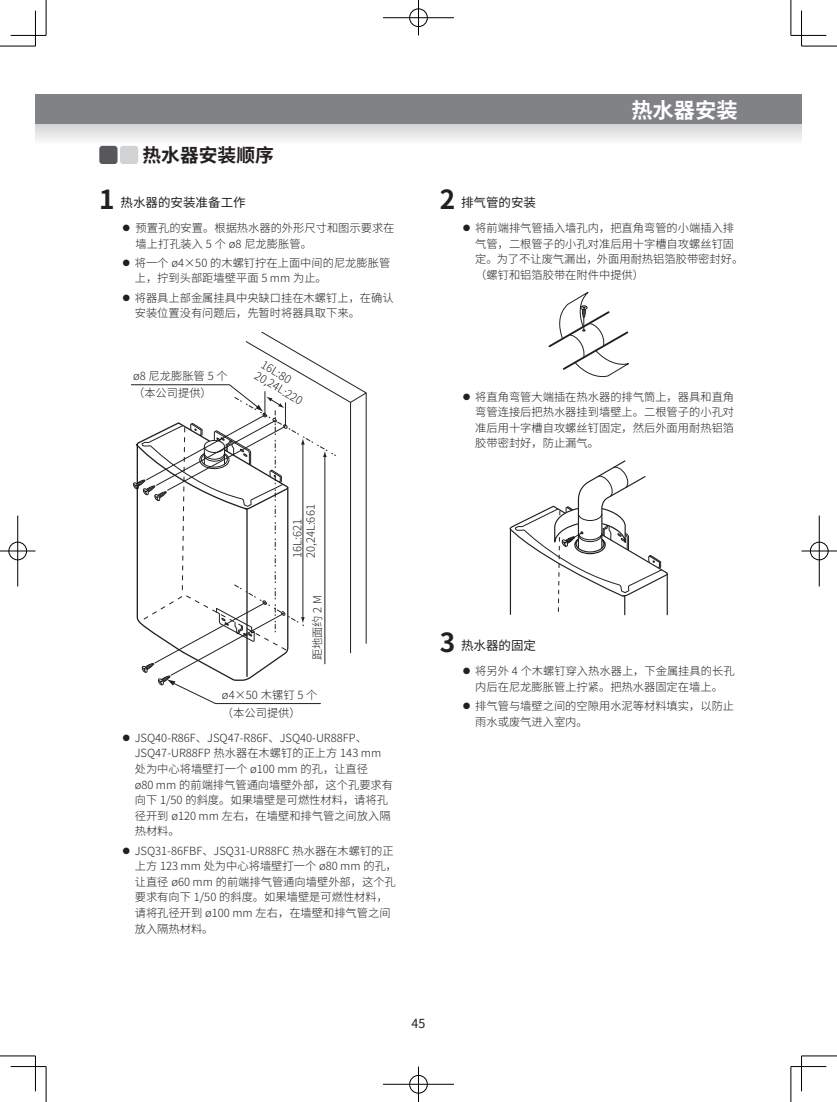
<style>
.page{position:relative;width:837px;height:1102px;background:#fff}
.page>*{position:absolute;margin:0;border:0;box-sizing:border-box;transform-origin:0 0}
.t1{font:700 21.25px "Source Han Sans CN";color:#fff}
.t2{font:700 18.75px "Source Han Sans CN";color:#231f20}
.t3{font:12.5px "Source Han Sans CN";color:#231f20}
.t4{font:300 11.25px/15.6px "Source Han Sans CN";color:#231f20}
.s1{font-weight:700;font-size:26.25px}
</style>
<div class="page">
<div style="left:35px;top:95px;width:766px;height:30px;background:#808285"></div>
<svg style="left:35px;top:125px;width:766px;height:23px"></svg>
<div style="left:99px;top:146px;width:18px;height:18px;background:#57585a;border-radius:3px"></div>
<div style="left:120px;top:146px;width:18px;height:18px;background:#d1d2d4;border-radius:3px"></div>
<svg style="left:131px;top:331px;width:236px;height:373px"></svg>
<svg style="left:548px;top:292px;width:80px;height:85px"></svg>
<svg style="left:509px;top:460px;width:158px;height:155px"></svg>
<hr style="left:0;top:46px;width:35px;height:1px;background:#000">
<hr style="left:801px;top:46px;width:35px;height:1px;background:#000">
<hr style="left:0;top:1056px;width:35px;height:1px;background:#000">
<hr style="left:801px;top:1056px;width:35px;height:1px;background:#000">
<hr style="left:46px;top:0;width:1px;height:35px;background:#000">
<hr style="left:46px;top:1067px;width:1px;height:35px;background:#000">
<hr style="left:790px;top:0;width:1px;height:35px;background:#000">
<hr style="left:790px;top:1067px;width:1px;height:35px;background:#000">
<hr style="left:11px;top:35px;width:35px;height:1px;background:#000">
<hr style="left:790px;top:35px;width:36px;height:1px;background:#000">
<hr style="left:11px;top:1066px;width:35px;height:1px;background:#000">
<hr style="left:790px;top:1066px;width:36px;height:1px;background:#000">
<hr style="left:35px;top:11px;width:1px;height:35px;background:#000">
<hr style="left:35px;top:1056px;width:1px;height:35px;background:#000">
<hr style="left:801px;top:11px;width:1px;height:35px;background:#000">
<hr style="left:801px;top:1056px;width:1px;height:35px;background:#000">
<div style="left:408px;top:8px;width:20px;height:19px;border:2px solid #fff;border-radius:50%"></div>
<hr style="left:383px;top:17px;width:71px;height:1px;background:#fff">
<hr style="left:417px;top:0;width:2px;height:35px;background:#fff">
<div style="left:409px;top:9px;width:18px;height:18px;border:1px solid #000;border-radius:50%"></div>
<hr style="left:383px;top:18px;width:71px;height:1px;background:#000">
<hr style="left:418px;top:0;width:1px;height:35px;background:#000">
<div style="left:408px;top:1075px;width:20px;height:19px;border:2px solid #fff;border-radius:50%"></div>
<hr style="left:383px;top:1083px;width:71px;height:2px;background:#fff">
<hr style="left:417px;top:1067px;width:2px;height:35px;background:#fff">
<div style="left:409px;top:1075px;width:18px;height:18px;border:1px solid #000;border-radius:50%"></div>
<hr style="left:383px;top:1084px;width:71px;height:1px;background:#000">
<hr style="left:418px;top:1067px;width:1px;height:35px;background:#000">
<div style="left:8px;top:541px;width:19px;height:20px;border:2px solid #fff;border-radius:50%"></div>
<hr style="left:0;top:550px;width:35px;height:2px;background:#fff">
<hr style="left:17px;top:516px;width:1px;height:70px;background:#fff">
<div style="left:9px;top:542px;width:18px;height:18px;border:1px solid #000;border-radius:50%"></div>
<hr style="left:0;top:551px;width:35px;height:1px;background:#000">
<hr style="left:18px;top:516px;width:1px;height:70px;background:#000">
<div style="left:809px;top:541px;width:19px;height:20px;border:2px solid #fff;border-radius:50%"></div>
<hr style="left:801px;top:550px;width:35px;height:2px;background:#fff">
<div style="left:809px;top:542px;width:19px;height:18px;border:1px solid #000;border-radius:50%"></div>
<hr style="left:801px;top:551px;width:35px;height:1px;background:#000">
<hr style="left:818px;top:516px;width:1px;height:70px;background:#000">
<h2 class="t2" style="left:142px;top:144px;width:133px">热水器安装顺序</h2>
<p class="t3" style="left:99px;top:195px;width:148px"><span class="s1">1</span> 热水器的安装准备工作</p>
<p class="t4" style="left:135px;top:220px;width:260px">预置孔的安置。根据热水器的外形尺寸和图示要求在墙上打孔装入 5 个 ø8 尼龙膨胀管。</p>
<p class="t4" style="left:135px;top:255px;width:257px">将一个 ø4×50 的木螺钉拧在上面中间的尼龙膨胀管上，拧到头部距墙壁平面 5 mm 为止。</p>
<p class="t4" style="left:135px;top:290px;width:260px">将器具上部金属挂具中央缺口挂在木螺钉上，在确认安装位置没有问题后，先暂时将器具取下来。</p>
<p class="t4" style="left:133px;top:367px;width:96px;line-height:17.5px">ø8 尼龙膨胀管 5 个（本公司提供）</p>
<p class="t4" style="left:265px;top:358px;width:55px;line-height:12.5px;rotate:31deg">16L:80<br>20,24L:220</p>
<p class="t4" style="left:291px;top:558px;width:55px;line-height:13.5px;rotate:-90deg">16L:621<br>20,24L:661</p>
<p class="t4" style="left:310px;top:660px;width:67px;rotate:-90deg">距地面约 2 M</p>
<p class="t4" style="left:222px;top:687px;width:97px;line-height:17.5px">ø4×50 木镙钉 5 个（本公司提供）</p>
<p class="t4" style="left:135px;top:730px;width:260px">JSQ40-R86F、JSQ47-R86F、JSQ40-UR88FP、<br>JSQ47-UR88FP 热水器在木螺钉的正上方 143 mm处为中心将墙壁打一个 ø100 mm 的孔，让直径<br>ø80 mm 的前端排气管通向墙壁外部，这个孔要求有向下 1/50 的斜度。如果墙壁是可燃性材料，请将孔径开到 ø120 mm 左右，在墙壁和排气管之间放入隔热材料。</p>
<p class="t4" style="left:135px;top:843px;width:264px">JSQ31-86FBF、JSQ31-UR88FC 热水器在木螺钉的正上方 123 mm 处为中心将墙壁打一个 ø80 mm 的孔，让直径 ø60 mm 的前端排气管通向墙壁外部，这个孔要求有向下 1/50 的斜度。如果墙壁是可燃性材料，请将孔径开到 ø100 mm 左右，在墙壁和排气管之间放入隔热材料。</p>
<h1 class="t1" style="left:631px;top:98px;width:108px">热水器安装</h1>
<p class="t3" style="left:439px;top:195px;width:98px"><span class="s1">2</span> 排气管的安装</p>
<p class="t4" style="left:475px;top:220px;width:269px">将前端排气管插入墙孔内，把直角弯管的小端插入排气管，二根管子的小孔对准后用十字槽自攻螺丝钉固定。为了不让废气漏出，外面用耐热铝箔胶带密封好。（螺钉和铝箔胶带在附件中提供）</p>
<p class="t4" style="left:475px;top:389px;width:260px;text-align:justify">将直角弯管大端插在热水器的排气筒上，器具和直角弯管连接后把热水器挂到墙壁上。二根管子的小孔对准后用十字槽自攻螺丝钉固定，然后外面用耐热铝箔胶带密封好，防止漏气。</p>
<p class="t3" style="left:439px;top:639px;width:98px"><span class="s1">3</span> 热水器的固定</p>
<p class="t4" style="left:475px;top:664px;width:261px">将另外 4 个木螺钉穿入热水器上，下金属挂具的长孔内后在尼龙膨胀管上拧紧。把热水器固定在墙上。</p>
<p class="t4" style="left:475px;top:698px;width:260px">排气管与墙壁之间的空隙用水泥等材料填实，以防止雨水或废气进入室内。</p>
<p class="t3" style="left:411px;top:1016px;width:15px">45</p>
</div>
